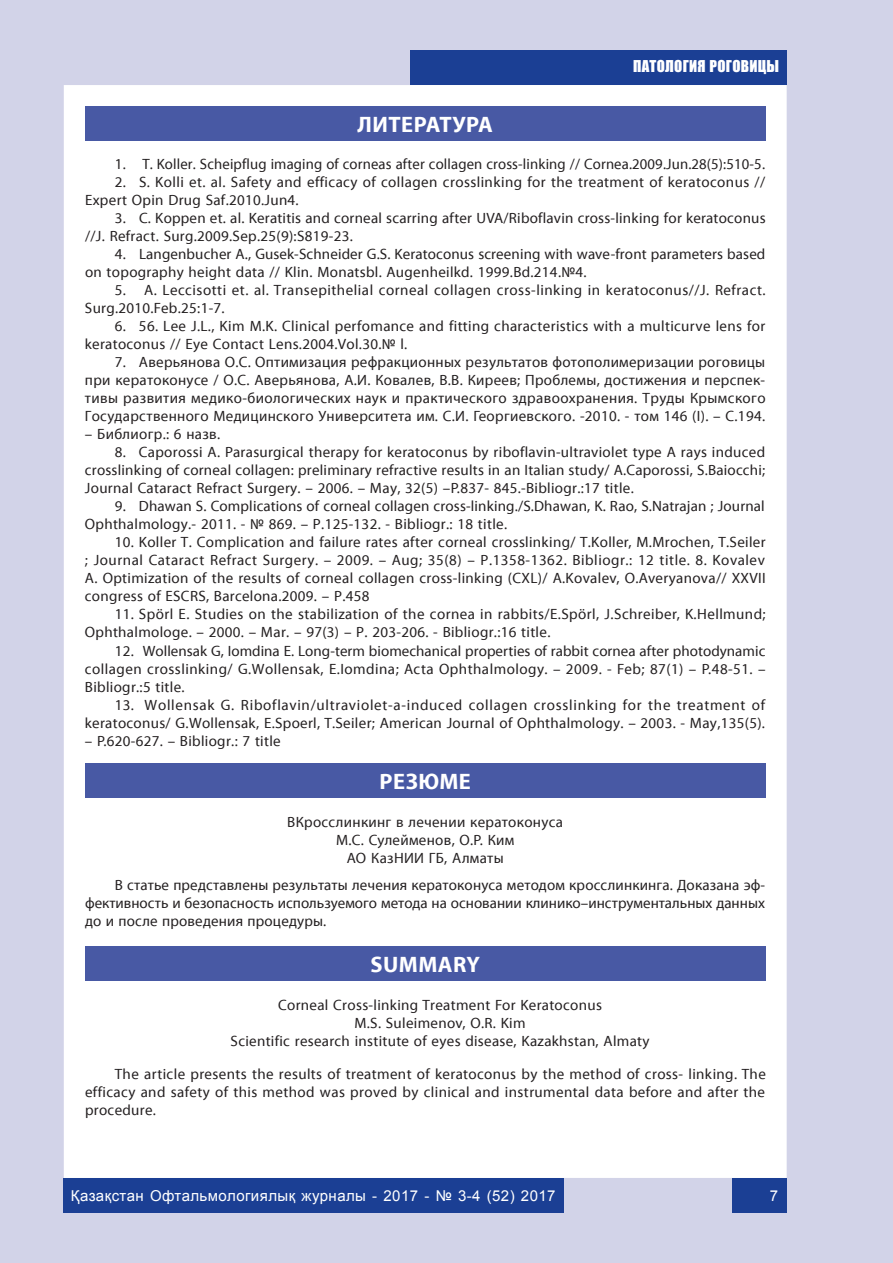
<style>
.page{position:relative;width:893px;height:1263px;background:#fff}
.page>*{position:absolute;margin:0;border:0;box-sizing:border-box;transform-origin:0 0}
.t1{font:22.5px "SM Myriad Pro Bold";letter-spacing:.02em;color:#fff}
.t2{font:15px/18px "SM Myriad Pro Regular";letter-spacing:.02em;color:#231f20}
.t3{font:15px/18px "SM Myriad Pro Regular";letter-spacing:.04em;color:#231f20;text-align:right}
.t4{font:15px "Arial";letter-spacing:.03em;color:#fff}
.t5{font:15px "Impact";letter-spacing:.02em;color:#fff}
</style>
<div class="page">
<div style="left:0;top:0;width:893px;height:85px;background:#d2d3e8"></div>
<div style="left:0;top:1178px;width:893px;height:85px;background:#d2d3e8;border:2px solid #d2d3e8"></div>
<div style="left:0;top:0;width:64px;height:1263px;background:#d2d3e8"></div>
<div style="left:787px;top:0;width:106px;height:1263px;background:#d2d3e8"></div>
<div style="left:63px;top:1179px;width:500px;height:34px;background:#1b3f94"></div>
<div style="left:732px;top:1179px;width:55px;height:34px;background:#1b3f94"></div>
<div style="left:410px;top:51px;width:377px;height:34px;background:#1b3f94"></div>
<div style="left:85px;top:106px;width:680px;height:34px;background:#4859a4"></div>
<div style="left:85px;top:764px;width:680px;height:34px;background:#4859a4"></div>
<div style="left:85px;top:946px;width:680px;height:34px;background:#4859a4"></div>
<p class="t5" style="left:633px;top:54px;width:147px">ПАТОЛОГИЯ РОГОВИЦЫ</p>
<h1 class="t1" style="left:357px;top:111px;width:137px">ЛИТЕРАТУРА</h1>
<p class="t2" style="left:115px;top:155px;width:652px">1. T. Koller. Scheipflug imaging of corneas after collagen cross-linking // Cornea.2009.Jun.28(5):510-5.</p>
<p class="t2" style="left:85px;top:173px;width:682px;text-indent:30px">2. S. Kolli et. al. Safety and efficacy of collagen crosslinking for the treatment of keratoconus //<br>Expert Opin Drug Saf.2010.Jun4.</p>
<p class="t2" style="left:85px;top:209px;width:682px;text-indent:30px">3. C. Koppen et. al. Keratitis and corneal scarring after UVA/Riboflavin cross-linking for keratoconus //J. Refract. Surg.2009.Sep.25(9):S819-23.</p>
<p class="t2" style="left:85px;top:245px;width:682px;text-indent:30px">4. Langenbucher A., Gusek-Schneider G.S. Keratoconus screening with wave-front parameters based on topography height data // Klin. Monatsbl. Augenheilkd. 1999.Bd.214.№4.</p>
<p class="t2" style="left:85px;top:281px;width:682px;text-indent:30px">5. A. Leccisotti et. al. Transepithelial corneal collagen cross-linking in keratoconus//J. Refract.<br>Surg.2010.Feb.25:1-7.</p>
<p class="t2" style="left:85px;top:317px;width:682px;text-indent:30px">6. 56. Lee J.L., Kim M.K. Clinical perfomance and fitting characteristics with a multicurve lens for keratoconus // Eye Contact Lens.2004.Vol.30.№ l.</p>
<p class="t2" style="left:85px;top:353px;width:682px;text-align:justify;text-indent:30px">7. Аверьянова О.С. Оптимизация рефракционных результатов фотополимеризации роговицы при кератоконусе / О.С. Аверьянова, А.И. Ковалев, В.В. Киреев; Проблемы, достижения и перспек&shy;тивы развития медико-биологических наук и практического здравоохранения. Труды Крымского Государственного Медицинского Университета им. С.И. Георгиевского. -2010. - том 146 (I). – C.194.</p>
<p class="t2" style="left:85px;top:425px;width:137px">– Библиогр.: 6 назв.</p>
<p class="t2" style="left:85px;top:443px;width:682px;text-align:justify;text-indent:30px">8. Caporossi A. Parasurgical therapy for keratoconus by riboflavin-ultraviolet type A rays induced crosslinking of corneal collagen: preliminary refractive results in an Italian study/ A.Caporossi, S.Baiocchi; Journal Cataract Refract Surgery. – 2006. – May, 32(5) –Р.837- 845.-Bibliogr.:17 title.</p>
<p class="t2" style="left:85px;top:497px;width:681px;text-indent:30px">9. Dhawan S. Complications of corneal collagen cross-linking./S.Dhawan, K. Rao, S.Natrajan ; Journal<br>Ophthalmology.- 2011. - № 869. – P.125-132. - Bibliogr.: 18 title.</p>
<p class="t2" style="left:85px;top:533px;width:682px;text-align:justify;text-indent:30px">10. Koller T. Complication and failure rates after corneal crosslinking/ T.Koller, M.Mrochen, T.Seiler ; Journal Cataract Refract Surgery. – 2009. – Aug; 35(8) – P.1358-1362. Bibliogr.: 12 title. 8. Kovalev A. Optimization of the results of corneal collagen cross-linking (CXL)/ A.Kovalev, O.Averyanova// XXVII congress of ESCRS, Barcelona.2009. – P.458</p>
<p class="t2" style="left:85px;top:605px;width:682px;text-indent:30px">11. Spörl E. Studies on the stabilization of the cornea in rabbits/E.Spörl, J.Schreiber, K.Hellmund;<br>Ophthalmologe. – 2000. – Mar. – 97(3) – P. 203-206. - Bibliogr.:16 title.</p>
<p class="t2" style="left:85px;top:641px;width:682px;text-align:justify;text-indent:30px">12. Wollensak G, Iomdina E. Long-term biomechanical properties of rabbit cornea after photodynamic collagen crosslinking/ G.Wollensak, E.Iomdina; Acta Ophthalmology. – 2009. - Feb; 87(1) – Р.48-51. – Bibliogr.:5 title.</p>
<p class="t3" style="left:85px;top:695px;width:682px">13. Wollensak G. Riboflavin/ultraviolet-a-induced collagen crosslinking for the treatment of keratoconus/ G.Wollensak, E.Spoerl, T.Seiler; American Journal of Ophthalmology. – 2003. - May,135(5).</p>
<p class="t2" style="left:85px;top:731px;width:197px">– Р.620-627. – Bibliogr.: 7 title</p>
<h1 class="t1" style="left:379px;top:768px;width:93px">РЕЗЮМЕ</h1>
<p class="t2" style="left:287px;top:813px;width:277px;text-align:center">ВКросслинкинг в лечении кератоконуса<br>М.С. Сулейменов, О.Р. Ким<br>АО КазНИИ ГБ, Алматы</p>
<p class="t2" style="left:85px;top:876px;width:682px;text-align:justify;text-indent:30px">В статье представлены результаты лечения кератоконуса методом кросслинкинга. Доказана эф&shy;фективность и безопасность используемого метода на основании клинико–инструментальных данных до и после проведения процедуры.</p>
<h1 class="t1" style="left:370px;top:951px;width:111px">SUMMARY</h1>
<p class="t2" style="left:231px;top:995px;width:420px;text-align:center">Corneal Cross-linking Treatment For Keratoconus<br>M.S. Suleimenov, O.R. Kim<br>Scientific research institute of eyes disease, Kazakhstan, Almaty</p>
<p class="t2" style="left:85px;top:1064px;width:682px;text-align:justify;text-indent:30px">The article presents the results of treatment of keratoconus by the method of cross- linking. The efficacy and safety of this method was proved by clinical and instrumental data before and after the procedure.</p>
<p class="t4" style="left:71px;top:1186px;width:486px">Қазақстан Офтальмологиялық журналы - 2017 - № 3-4 (52) 2017</p>
<p class="t4" style="left:770px;top:1186px;width:10px">7</p>
</div>
